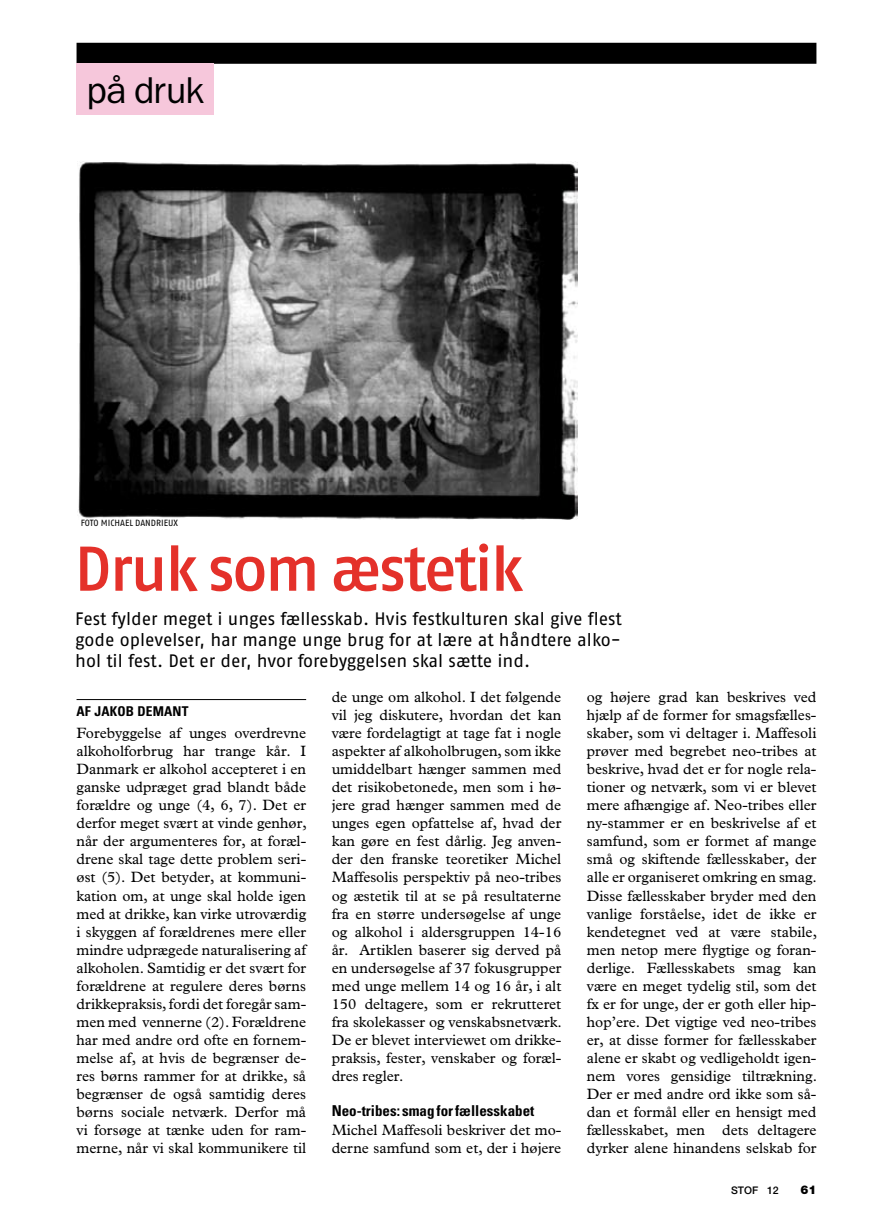
<style>
.page{position:relative;width:893px;height:1221px;background:#fff}
.page>*{position:absolute;margin:0;border:0;box-sizing:border-box;transform-origin:0 0}
.t1{font:63px "Fago No Med";letter-spacing:-.035em;color:#e4312a}
.t2{font:37.5px "Franklin Gothic";letter-spacing:-.025em;color:#000}
.t3{font:18px/21px "Fago No";letter-spacing:-.005em;color:#000;text-align:justify}
.t4{font:15px/18px "Plantin";color:#000;text-align:justify}
.t5{font:700 condensed 15px "Univers";color:#000}
.t6{font:700 condensed 13.5px "Univers";letter-spacing:.01em;color:#000}
.t7{font:900 12px "Helvetica Neue";color:#000}
.t8{font:500 10.5px "Helvetica Neue";color:#000}
.t9{font:9px "Fago No";color:#000}
</style>
<div class="page">
<hr style="left:77px;top:699px;width:229px;height:1px;background:#000">
<div style="left:77px;top:43px;width:739px;height:21px;background:#000"></div>
<div style="left:77px;top:63px;width:137px;height:51px;background:#f6c7db"></div>
<img style="left:78px;top:162px;width:499px;height:357px">
<h2 class="t2" style="left:86px;top:68px;width:119px">på druk</h2>
<p class="t9" style="left:81px;top:518px;width:6px">foto</p>
<p class="t9" style="left:101px;top:518px;width:6px">michael</p>
<p class="t9" style="left:135px;top:518px;width:6px">dandrieux</p>
<h1 class="t1" style="left:75px;top:532px;width:451px">Druk som æstetik</h1>
<p class="t3" style="left:75px;top:607px;width:548px">Fest fylder meget i unges fællesskab. Hvis festkulturen skal give flest gode oplevelser, har mange unge brug for at lære at håndtere alko&shy;hol til fest. Det er der, hvor forebyggelsen skal sætte ind.</p>
<p class="t6" style="left:77px;top:703px;width:113px">AF JAKOB DEMANT</p>
<p class="t4" style="left:77px;top:724px;width:232px">Forebyggelse af unges overdrevne alkoholforbrug har trange kår. I Danmark er alkohol accepteret i en ganske udpræget grad blandt både forældre og unge (4, 6, 7). Det er derfor meget svært at vinde genhør, når der argumenteres for, at foræl&shy;drene skal tage dette problem seri&shy;øst (5). Det betyder, at kommuni&shy;kation om, at unge skal holde igen med at drikke, kan virke utroværdig i skyggen af forældrenes mere eller mindre udprægede naturalisering af alkoholen. Samtidig er det svært for forældrene at regulere deres børns drikkepraksis, fordi det foregår sam&shy;men med vennerne (2). Forældrene har med andre ord ofte en fornem&shy;melse af, at hvis de begrænser de&shy;res børns rammer for at drikke, så begrænser de også samtidig deres børns sociale netværk. Derfor må vi forsøge at tænke uden for ram&shy;merne, når vi skal kommunikere til</p>
<p class="t4" style="left:332px;top:688px;width:232px">de unge om alkohol. I det følgende vil jeg diskutere, hvordan det kan være fordelagtigt at tage fat i nogle aspekter af alkoholbrugen, som ikke umiddelbart hænger sammen med det risikobetonede, men som i hø&shy;jere grad hænger sammen med de unges egen opfattelse af, hvad der kan gøre en fest dårlig. Jeg anven&shy;der den franske teoretiker Michel Maffesolis perspektiv på neo-tribes og æstetik til at se på resultaterne fra en større undersøgelse af unge og alkohol i aldersgruppen 14-16 år. Artiklen baserer sig derved på en undersøgelse af 37 fokusgrupper med unge mellem 14 og 16 år, i alt 150 deltagere, som er rekrutteret fra skolekasser og venskabsnetværk.<br>De er blevet interviewet om drikke&shy;praksis, fester, venskaber og foræl&shy;dres regler.</p>
<p class="t5" style="left:332px;top:1100px;width:204px">Neo-tribes: smag for fællesskabet</p>
<p class="t4" style="left:332px;top:1120px;width:231px">Michel Maffesoli beskriver det mo&shy;derne samfund som et, der i højere</p>
<p class="t4" style="left:587px;top:688px;width:232px">og højere grad kan beskrives ved hjælp af de former for smagsfælles&shy;skaber, som vi deltager i. Maffesoli prøver med begrebet neo-tribes at beskrive, hvad det er for nogle rela&shy;tioner og netværk, som vi er blevet mere afhængige af. Neo-tribes eller ny-stammer er en beskrivelse af et samfund, som er formet af mange små og skiftende fællesskaber, der alle er organiseret omkring en smag.<br>Disse fællesskaber bryder med den vanlige forståelse, idet de ikke er kendetegnet ved at være stabile, men netop mere flygtige og foran&shy;derlige. Fællesskabets smag kan være en meget tydelig stil, som det fx er for unge, der er goth eller hip&shy;hop’ere. Det vigtige ved neo-tribes er, at disse former for fællesskaber alene er skabt og vedligeholdt igen&shy;nem vores gensidige tiltrækning.<br>Der er med andre ord ikke som så&shy;dan et formål eller en hensigt med fællesskabet, men dets deltagere dyrker alene hinandens selskab for</p>
<p class="t8" style="left:731px;top:1183px;width:49px">Stof 12</p>
<p class="t7" style="left:800px;top:1182px;width:18px">61</p>
</div>
